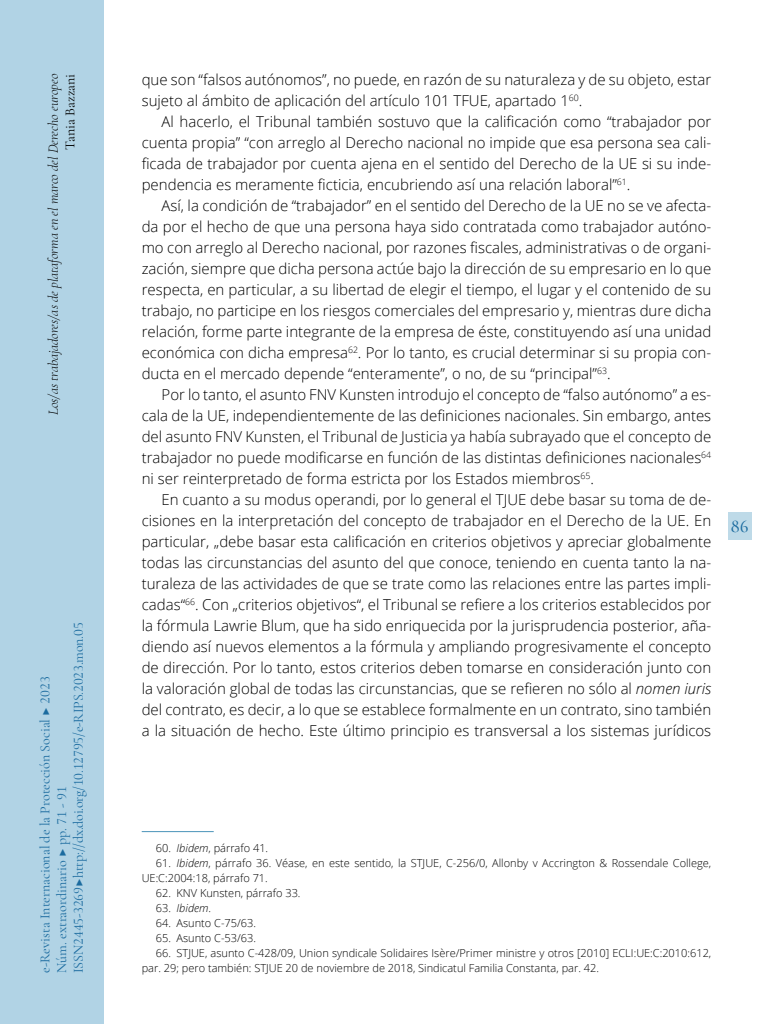
<style>
.page{position:relative;width:768px;height:1024px;background:#fff}
.page>*{position:absolute;margin:0;border:0;box-sizing:border-box;transform-origin:0 0}
.t1{font:500 18px "Cormorant Garamond";color:#1b6b9f}
._00_bsc{font:300 15px/21px "Open Sans";color:#000;text-align:justify}
.t2{font:14px/16.8px "Cormorant Garamond";color:#1b6b9f}
.t3{font:italic 300 14px "Cormorant Garamond";color:#000}
.t4{font:14px "Cormorant Garamond";color:#000}
.zz_notas{font:300 11px/15px "Open Sans";color:#000}
.zz_notas-2{font:italic 300 11px "Open Sans";color:#000}
.s1{font-style:italic}
.s2{font-style:normal}
</style>
<div class="page">
<hr style="left:142px;top:831px;width:72px;height:1px;background:#4b94b9">
<div style="left:0;top:0;width:103px;height:1024px;background:#b1d3e5"></div>
<div style="left:728px;top:512px;width:23px;height:28px;background:#bedae8"></div>
<p class="t3" style="left:45px;top:415px;width:343px;rotate:-90deg">Los/as trabajadores/as de plataforma en el marco del Derecho europeo</p>
<p class="t4" style="left:62px;top:150px;width:77px;rotate:-90deg">Tania Bazzani</p>
<p class="t2" style="left:36px;top:973px;width:352px;rotate:-90deg">e-Revista Internacional de la Protección Social ▶ 2023<br>Núm. extraordinario ▶ pp. 71 - 91<br>ISSN 2445-3269 ▶ http://dx.doi.org/10.12795/e-RIPS.2023.mon.05</p>
<p class="_00_bsc" style="left:142px;top:69px;width:571px">que son “falsos autónomos”, no puede, en razón de su naturaleza y de su objeto, estar sujeto al ámbito de aplicación del artículo 101 TFUE, apartado 1<sup>60</sup>.</p>
<p class="_00_bsc" style="left:142px;top:111px;width:571px;text-indent:20px">Al hacerlo, el Tribunal también sostuvo que la calificación como “trabajador por cuenta propia” “con arreglo al Derecho nacional no impide que esa persona sea cali&shy;ficada de trabajador por cuenta ajena en el sentido del Derecho de la UE si su inde&shy;pendencia es meramente ficticia, encubriendo así una relación laboral”<sup>61</sup>.</p>
<p class="_00_bsc" style="left:142px;top:195px;width:571px;text-indent:20px">Así, la condición de “trabajador” en el sentido del Derecho de la UE no se ve afecta&shy;da por el hecho de que una persona haya sido contratada como trabajador autóno&shy;mo con arreglo al Derecho nacional, por razones fiscales, administrativas o de organi&shy;zación, siempre que dicha persona actúe bajo la dirección de su empresario en lo que respecta, en particular, a su libertad de elegir el tiempo, el lugar y el contenido de su trabajo, no participe en los riesgos comerciales del empresario y, mientras dure dicha relación, forme parte integrante de la empresa de éste, constituyendo así una unidad económica con dicha empresa<sup>62</sup>. Por lo tanto, es crucial determinar si su propia con&shy;ducta en el mercado depende “enteramente”, o no, de su “principal”<sup>63</sup>.</p>
<p class="_00_bsc" style="left:142px;top:384px;width:571px;text-indent:20px">Por lo tanto, el asunto FNV Kunsten introdujo el concepto de “falso autónomo” a es&shy;cala de la UE, independientemente de las definiciones nacionales. Sin embargo, antes del asunto FNV Kunsten, el Tribunal de Justicia ya había subrayado que el concepto de trabajador no puede modificarse en función de las distintas definiciones nacionales<sup>64 </sup>ni ser reinterpretado de forma estricta por los Estados miembros<sup>65</sup>.</p>
<p class="_00_bsc" style="left:142px;top:489px;width:571px;text-indent:20px">En cuanto a su modus operandi, por lo general el TJUE debe basar su toma de de&shy;cisiones en la interpretación del concepto de trabajador en el Derecho de la UE. En particular, „debe basar esta calificación en criterios objetivos y apreciar globalmente todas las circunstancias del asunto del que conoce, teniendo en cuenta tanto la na&shy;turaleza de las actividades de que se trate como las relaciones entre las partes impli&shy;cadas“<sup>66</sup>. Con „criterios objetivos“, el Tribunal se refiere a los criterios establecidos por la fórmula Lawrie Blum, que ha sido enriquecida por la jurisprudencia posterior, aña&shy;diendo así nuevos elementos a la fórmula y ampliando progresivamente el concepto de dirección. Por lo tanto, estos criterios deben tomarse en consideración junto con la valoración global de todas las circunstancias, que se refieren no sólo al <span class="s1">nomen iuris </span>del contrato, es decir, a lo que se establece formalmente en un contrato, sino también a la situación de hecho. Este último principio es transversal a los sistemas jurídicos</p>
<p class="t1" style="left:731px;top:515px;width:19px">86</p>
<p class="zz_notas" style="left:156px;top:840px;width:114px">60. <span class="s1">Ibidem</span>, párrafo 41.</p>
<p class="zz_notas" style="left:142px;top:855px;width:571px;text-indent:14px">61. <span class="s1">Ibidem</span>, párrafo 36. Véase, en este sentido, la STJUE, C-256/0, Allonby v Accrington &amp; Rossendale College,<br>UE:C:2004:18, párrafo 71.</p>
<p class="zz_notas" style="left:156px;top:885px;width:146px">62. KNV Kunsten, párrafo 33.</p>
<p class="zz_notas-2" style="left:156px;top:901px;width:57px"><span class="s2">63.</span> Ibidem<span class="s2">.</span></p>
<p class="zz_notas" style="left:156px;top:915px;width:102px">64. Asunto C-75/63.</p>
<p class="zz_notas" style="left:156px;top:930px;width:102px">65. Asunto C-53/63.</p>
<p class="zz_notas" style="left:156px;top:945px;width:557px">66. STJUE, asunto C-428/09, Union syndicale Solidaires Isère/Primer ministre y otros [2010] ECLI:UE:C:2010:612,</p>
<p class="zz_notas" style="left:142px;top:960px;width:459px">par. 29; pero también: STJUE 20 de noviembre de 2018, Sindicatul Familia Constanta, par. 42.</p>
</div>
